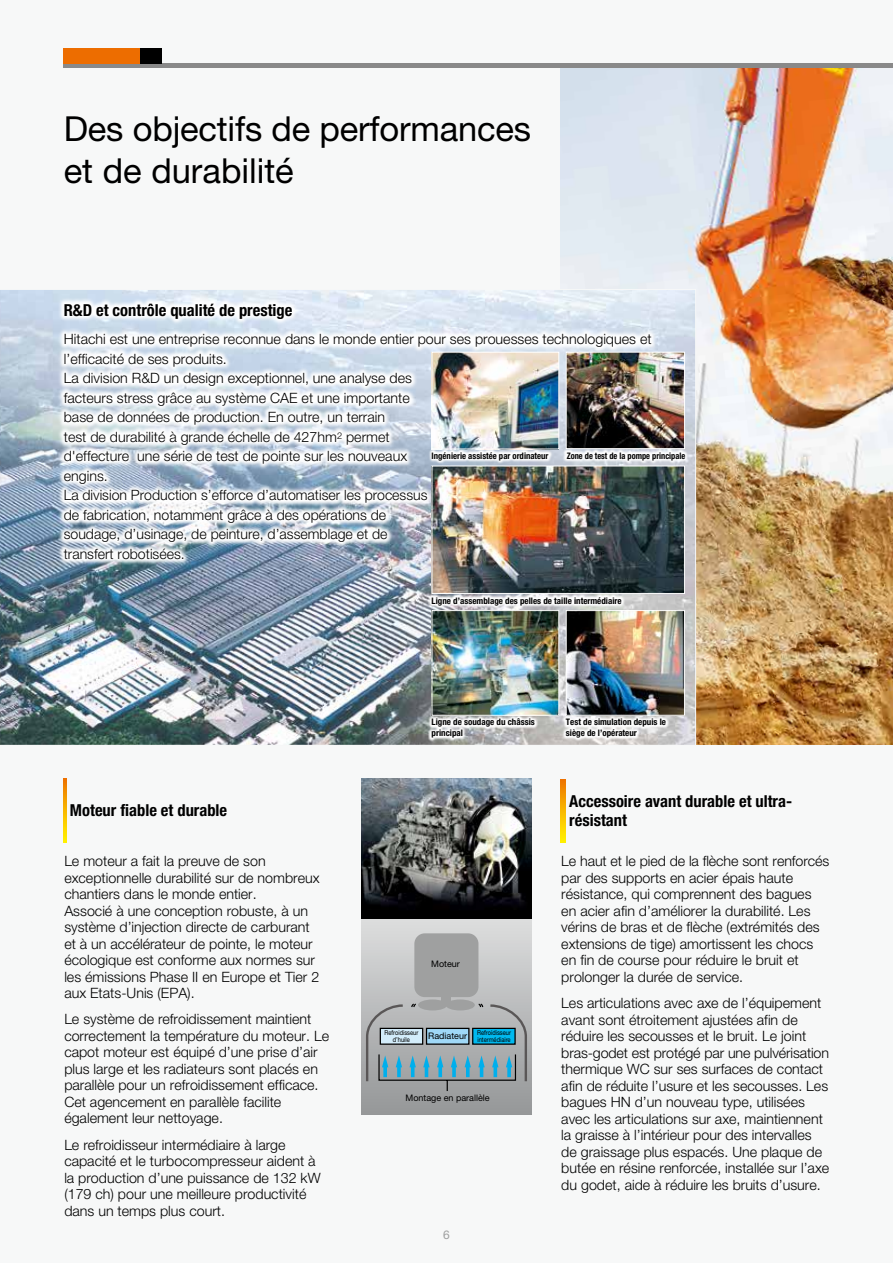
<style>
.page{position:relative;width:893px;height:1263px;background:#f7f8f8}
.page>*{position:absolute;margin:0;border:0;box-sizing:border-box;transform-origin:0 0}
.t1{font:34.5px/42px "Helvetica Neue LT Pro";letter-spacing:-.005em;color:#000}
.t2{font:700 condensed 16.5px/19.5px "Helvetica Neue LT Pro";color:#000}
.t3{font:300 14.25px/16.5px "Helvetica Neue LT Pro";color:#000}
.t4{font:12px "Helvetica Neue LT Pro";color:#9fa0a0}
.t5{font:700 condensed 9px/10.5px "Helvetica Neue LT Pro";color:#000}
.t6{font:9px "Helvetica Neue LT Pro";color:#000}
.t7{font:700 condensed 9px "Helvetica Neue LT Pro";color:#000;scale:.93 1}
.t8{font:6.75px/6.8px "Helvetica Neue LT Pro";color:#000;text-align:center;scale:.85 1}
</style>
<div class="page">
<img style="left:561px;top:68px;width:332px;height:677px">
<img style="left:0;top:289px;width:696px;height:456px">
<hr style="left:64px;top:64px;width:829px;height:4px;background:#898989">
<div style="left:64px;top:48px;width:77px;height:16px;background:#ed6d00"></div>
<div style="left:141px;top:48px;width:21px;height:16px;background:#000"></div>
<svg style="left:561px;top:779px;width:4px;height:63px"></svg>
<svg style="left:57px;top:297px;width:601px;height:268px"></svg>
<img style="left:434px;top:354px;width:123px;height:93px">
<div style="left:432px;top:352px;width:127px;height:97px;border:1px solid #fff"></div>
<img style="left:568px;top:354px;width:115px;height:93px">
<div style="left:566px;top:352px;width:119px;height:97px;border:1px solid #fff"></div>
<img style="left:434px;top:468px;width:249px;height:124px">
<div style="left:432px;top:466px;width:253px;height:128px;border:1px solid #fff"></div>
<img style="left:434px;top:612px;width:123px;height:102px">
<div style="left:432px;top:610px;width:127px;height:106px;border:1px solid #fff"></div>
<img style="left:568px;top:612px;width:115px;height:102px">
<div style="left:566px;top:610px;width:119px;height:106px;border:1px solid #fff"></div>
<svg style="left:428px;top:448px;width:125px;height:17px"></svg>
<svg style="left:563px;top:448px;width:126px;height:16px"></svg>
<svg style="left:428px;top:593px;width:198px;height:16px"></svg>
<svg style="left:428px;top:715px;width:111px;height:27px"></svg>
<svg style="left:562px;top:715px;width:108px;height:27px"></svg>
<svg style="left:64px;top:779px;width:3px;height:63px"></svg>
<img style="left:362px;top:779px;width:169px;height:140px">
<div style="left:362px;top:919px;width:169px;height:195px;background:linear-gradient(to bottom,#dcdddd,#949698)"></div>
<div style="left:414px;top:933px;width:64px;height:64px;background:#9fa0a0;border-radius:10px"></div>
<div style="left:442px;top:992px;width:9px;height:13px;background:#9fa0a0"></div>
<div style="left:446px;top:999px;width:29px;height:11px;background:#9fa0a0;border-radius:50%"></div>
<div style="left:418px;top:999px;width:29px;height:11px;background:#9fa0a0;border-radius:50%"></div>
<svg style="left:366px;top:1003px;width:161px;height:88px;background:#91a6ae"></svg>
<h1 class="t1" style="left:64px;top:107px;width:469px">Des objectifs de performances et de durabilité</h1>
<p class="t2" style="left:64px;top:300px;width:230px">R&amp;D et contrôle qualité de prestige</p>
<p class="t3" style="left:64px;top:329px;width:589px;line-height:19.5px">Hitachi est une entreprise reconnue dans le monde entier pour ses prouesses technologiques et l’efficacité de ses produits.<br>La division R&amp;D un design exceptionnel, une analyse des<br>facteurs stress grâce au système CAE et une importante<br>base de données de production. En outre, un terrain<br>test de durabilité à grande échelle de 427hm<sup>2</sup> permet<br>d'effecture une série de test de pointe sur les nouveaux<br>engins.<br>La division Production s’efforce d’automatiser les processus<br>de fabrication, notamment grâce à des opérations de<br>soudage, d’usinage, de peinture, d’assemblage et de<br>transfert robotisées.</p>
<p class="t5" style="left:432px;top:450px;width:118px">Ingénierie assistée par ordinateur</p>
<p class="t7" style="left:567px;top:450px;width:129px">Zone de test de la pompe principale</p>
<p class="t5" style="left:432px;top:595px;width:192px">Ligne d’assemblage des pelles de taille intermédiaire</p>
<p class="t2" style="left:70px;top:800px;width:159px">Moteur fiable et durable</p>
<p class="t3" style="left:64px;top:852px;width:257px">Le moteur a fait la preuve de son exceptionnelle durabilité sur de nombreux chantiers dans le monde entier.<br>Associé à une conception robuste, à un système d’injection directe de carburant et à un accélérateur de pointe, le moteur écologique est conforme aux normes sur les émissions Phase II en Europe et Tier 2 aux Etats-Unis (EPA).</p>
<p class="t3" style="left:64px;top:1011px;width:266px">Le système de refroidissement maintient correctement la température du moteur. Le capot moteur est équipé d’une prise d’air plus large et les radiateurs sont placés en parallèle pour un refroidissement efficace.<br>Cet agencement en parallèle facilite également leur nettoyage.</p>
<p class="t3" style="left:64px;top:1136px;width:258px">Le refroidisseur intermédiaire à large capacité et le turbocompresseur aident à la production d’une puissance de 132 kW (179 ch) pour une meilleure productivité dans un temps plus court.</p>
<p class="t5" style="left:432px;top:717px;width:105px">Ligne de soudage du châssis principal</p>
<p class="t5" style="left:566px;top:717px;width:102px">Test de simulation depuis le siège de l’opérateur</p>
<p class="t6" style="left:431px;top:958px;width:30px">Moteur</p>
<p class="t8" style="left:384px;top:1029px;width:41px">Refroidisseur d’huile</p>
<p class="t8" style="left:477px;top:1029px;width:41px;text-align:left">Refroidisseur intermédiaire</p>
<p class="t6" style="left:428px;top:1031px;width:40px">Radiateur</p>
<p class="t6" style="left:406px;top:1092px;width:86px">Montage en parallèle</p>
<p class="t4" style="left:443px;top:1228px;width:8px">6</p>
<p class="t2" style="left:569px;top:791px;width:224px">Accessoire avant durable et ultra&shy;résistant</p>
<p class="t3" style="left:561px;top:853px;width:269px">Le haut et le pied de la flèche sont renforcés par des supports en acier épais haute résistance, qui comprennent des bagues en acier afin d’améliorer la durabilité. Les vérins de bras et de flèche (extrémités des extensions de tige) amortissent les chocs en fin de course pour réduire le bruit et prolonger la durée de service.</p>
<p class="t3" style="left:561px;top:994px;width:269px">Les articulations avec axe de l’équipement avant sont étroitement ajustées afin de réduire les secousses et le bruit. Le joint bras-godet est protégé par une pulvérisation thermique WC sur ses surfaces de contact afin de réduite l’usure et les secousses. Les bagues HN d’un nouveau type, utilisées avec les articulations sur axe, maintiennent la graisse à l’intérieur pour des intervalles de graissage plus espacés. Une plaque de butée en résine renforcée, installée sur l’axe du godet, aide à réduire les bruits d’usure.</p>
</div>
